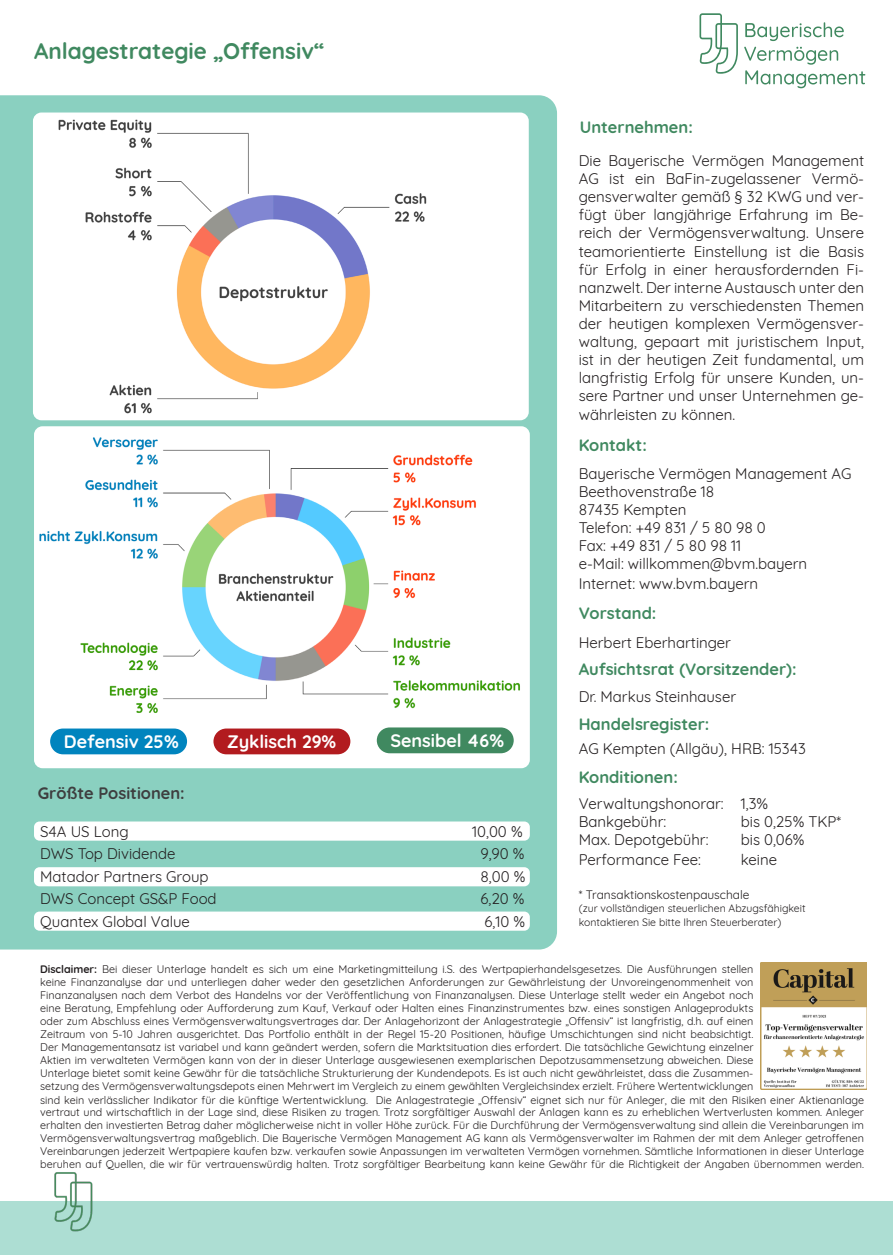
<style>
.page{position:relative;width:893px;height:1255px;background:#fff}
.page>*{position:absolute;margin:0;border:0;box-sizing:border-box;transform-origin:0 0}
.t1{font:700 22.5px "Quicksand";color:#408960}
.t2{font:700 18px "Quicksand";color:#fff}
.t3{font:700 16.5px "Quicksand";color:#408960}
.t4{font:700 16.5px "Quicksand";color:#3e3e3f}
.t5{font:15px/18px "Quicksand";color:#231f20;text-align:justify}
.t6{font:12px "Quicksand";color:#231f20}
.t7{font:10.8px/12.9px "Quicksand";color:#231f20;text-align:justify}
.t8{font:10.5px "Quicksand";color:#231f20}
.s1{font-weight:700}
</style>
<div class="page">
<div style="left:0;top:1200px;width:893px;height:54px;background:#added3"></div>
<svg style="left:745px;top:22px;width:99px;height:19px"></svg>
<svg style="left:744px;top:47px;width:121px;height:41px"></svg>
<svg style="left:699px;top:13px;width:39px;height:61px"></svg>
<img style="left:50px;top:1172px;width:45px;height:60px">
<div style="left:0;top:95px;width:557px;height:854px;background:#8ad0c0"></div>
<div style="left:34px;top:821px;width:496px;height:19px;background:#fff;border-radius:6px"></div>
<div style="left:34px;top:867px;width:496px;height:19px;background:#fff;border-radius:6px"></div>
<div style="left:34px;top:911px;width:496px;height:19px;background:#fff;border-radius:6px"></div>
<div style="left:33px;top:112px;width:496px;height:308px;background:#fff;border-radius:9px"></div>
<img style="left:58px;top:119px;width:369px;height:295px">
<div style="left:34px;top:426px;width:496px;height:342px;background:#fff;border-radius:9px"></div>
<img style="left:39px;top:437px;width:481px;height:276px">
<img style="left:761px;top:962px;width:106px;height:127px">
<div style="left:50px;top:728px;width:137px;height:26px;background:#0084be;border-radius:13px"></div>
<div style="left:377px;top:727px;width:137px;height:26px;background:#408960;border-radius:13px"></div>
<div style="left:213px;top:728px;width:137px;height:26px;background:#b21b1f;border-radius:13px"></div>
<p class="t1" style="left:34px;top:33px;width:292px">Anlagestrategie „Offensiv“</p>
<p class="t3" style="left:580px;top:113px;width:115px">Unternehmen:</p>
<p class="t5" style="left:579px;top:150px;width:287px">Die Bayerische Vermögen Management AG ist ein BaFin-zugelassener Vermö&shy;gensverwalter gemäß § 32 KWG und ver&shy;fügt über langjährige Erfahrung im Be&shy;reich der Vermögensverwaltung. Unsere teamorientierte Einstellung ist die Basis für Erfolg in einer herausfordernden Fi&shy;nanzwelt. Der interne Austausch unter den Mitarbeitern zu verschiedensten Themen der heutigen komplexen Vermögensver&shy;waltung, gepaart mit juristischem Input, ist in der heutigen Zeit fundamental, um langfristig Erfolg für unsere Kunden, un&shy;sere Partner und unser Unternehmen ge-</p>
<p class="t5" style="left:579px;top:404px;width:158px">währleisten zu können.</p>
<p class="t3" style="left:579px;top:431px;width:70px">Kontakt:</p>
<p class="t5" style="left:579px;top:463px;width:274px">Bayerische Vermögen Management AG</p>
<p class="t5" style="left:579px;top:481px;width:137px">Beethovenstraße 18</p>
<p class="t5" style="left:579px;top:499px;width:109px">87435 Kempten</p>
<p class="t5" style="left:579px;top:517px;width:189px">Telefon: +49 831 / 5 80 98 0</p>
<p class="t5" style="left:579px;top:535px;width:164px">Fax: +49 831 / 5 80 98 11</p>
<p class="t5" style="left:579px;top:553px;width:230px">e-Mail: willkommen@bvm.bayern</p>
<p class="t5" style="left:579px;top:573px;width:181px">Internet: www.bvm.bayern</p>
<p class="t3" style="left:579px;top:600px;width:79px">Vorstand:</p>
<p class="t5" style="left:579px;top:632px;width:154px">Herbert Eberhartinger</p>
<p class="t3" style="left:579px;top:655px;width:219px">Aufsichtsrat (Vorsitzender):</p>
<p class="t5" style="left:579px;top:686px;width:159px">Dr. Markus Steinhauser</p>
<p class="t3" style="left:579px;top:711px;width:132px">Handelsregister:</p>
<p class="t5" style="left:579px;top:738px;width:229px">AG Kempten (Allgäu), HRB: 15343</p>
<p class="t3" style="left:579px;top:763px;width:101px">Konditionen:</p>
<p class="t5" style="left:579px;top:792px;width:191px">Verwaltungshonorar: 1,3%</p>
<p class="t5" style="left:579px;top:810px;width:89px">Bankgebühr:</p>
<p class="t5" style="left:741px;top:810px;width:102px">bis 0,25% TKP*</p>
<p class="t5" style="left:579px;top:828px;width:131px">Max. Depotgebühr:</p>
<p class="t5" style="left:741px;top:828px;width:65px">bis 0,06%</p>
<p class="t5" style="left:579px;top:848px;width:124px">Performance Fee:</p>
<p class="t5" style="left:741px;top:848px;width:38px">keine</p>
<p class="t6" style="left:579px;top:885px;width:172px">* Transaktionskostenpauschale</p>
<p class="t8" style="left:579px;top:900px;width:228px">(zur vollständigen steuerlichen Abzugsfähigkeit</p>
<p class="t8" style="left:579px;top:913px;width:204px">kontaktieren Sie bitte Ihren Steuerberater)</p>
<p class="t7" style="left:40px;top:961px;width:715px"><span class="s1">Disclaimer:</span> Bei dieser Unterlage handelt es sich um eine Marketingmitteilung i.S. des Wertpapierhandelsgesetzes. Die Ausführungen stellen keine Finanzanalyse dar und unterliegen daher weder den gesetzlichen Anforderungen zur Gewährleistung der Unvoreingenommenheit von Finanzanalysen nach dem Verbot des Handelns vor der Veröffentlichung von Finanzanalysen. Diese Unterlage stellt weder ein Angebot noch eine Beratung, Empfehlung oder Aufforderung zum Kauf, Verkauf oder Halten eines Finanzinstrumentes bzw. eines sonstigen Anlageprodukts oder zum Abschluss eines Vermögensverwaltungsvertrages dar. Der Anlagehorizont der Anlagestrategie „Offensiv“ ist langfristig, d.h. auf einen Zeitraum von 5-10 Jahren ausgerichtet. Das Portfolio enthält in der Regel 15-20 Positionen, häufige Umschichtungen sind nicht beabsichtigt.<br>Der Managementansatz ist variabel und kann geändert werden, sofern die Marktsituation dies erfordert. Die tatsächliche Gewichtung einzelner Aktien im verwalteten Vermögen kann von der in dieser Unterlage ausgewiesenen exemplarischen Depotzusammensetzung abweichen. Diese Unterlage bietet somit keine Gewähr für die tatsächliche Strukturierung der Kundendepots. Es ist auch nicht gewährleistet, dass die Zusammen&shy;setzung des Vermögensverwaltungsdepots einen Mehrwert im Vergleich zu einem gewählten Vergleichsindex erzielt. Frühere Wertentwicklungen</p>
<p class="t2" style="left:64px;top:726px;width:116px">Defensiv 25%</p>
<p class="t2" style="left:227px;top:726px;width:111px">Zyklisch 29%</p>
<p class="t2" style="left:390px;top:725px;width:115px">Sensibel 46%</p>
<p class="t4" style="left:38px;top:779px;width:148px">Größte Positionen:</p>
<p class="t5" style="left:40px;top:820px;width:90px">S4A US Long</p>
<p class="t5" style="left:472px;top:820px;width:52px">10,00 %</p>
<p class="t5" style="left:40px;top:843px;width:137px">DWS Top Dividende</p>
<p class="t5" style="left:480px;top:843px;width:46px">9,90 %</p>
<p class="t5" style="left:40px;top:865px;width:170px">Matador Partners Group</p>
<p class="t5" style="left:480px;top:865px;width:46px">8,00 %</p>
<p class="t5" style="left:40px;top:888px;width:178px">DWS Concept GS&amp;P Food</p>
<p class="t5" style="left:480px;top:888px;width:46px">6,20 %</p>
<p class="t5" style="left:40px;top:910px;width:151px">Quantex Global Value</p>
<p class="t5" style="left:484px;top:910px;width:42px">6,10 %</p>
<p class="t7" style="left:40px;top:1092px;width:825px">sind kein verlässlicher Indikator für die künftige Wertentwicklung. Die Anlagestrategie „Offensiv“ eignet sich nur für Anleger, die mit den Risiken einer Aktienanlage vertraut und wirtschaftlich in der Lage sind, diese Risiken zu tragen. Trotz sorgfältiger Auswahl der Anlagen kann es zu erheblichen Wertverlusten kommen. Anleger erhalten den investierten Betrag daher möglicherweise nicht in voller Höhe zurück. Für die Durchführung der Vermögensverwaltung sind allein die Vereinbarungen im Vermögensverwaltungsvertrag maßgeblich. Die Bayerische Vermögen Management AG kann als Vermögensverwalter im Rahmen der mit dem Anleger getroffenen Vereinbarungen jederzeit Wertpapiere kaufen bzw. verkaufen sowie Anpassungen im verwalteten Vermögen vornehmen. Sämtliche Informationen in dieser Unterlage beruhen auf Quellen, die wir für vertrauenswürdig halten. Trotz sorgfältiger Bearbeitung kann keine Gewähr für die Richtigkeit der Angaben übernommen werden.</p>
</div>
